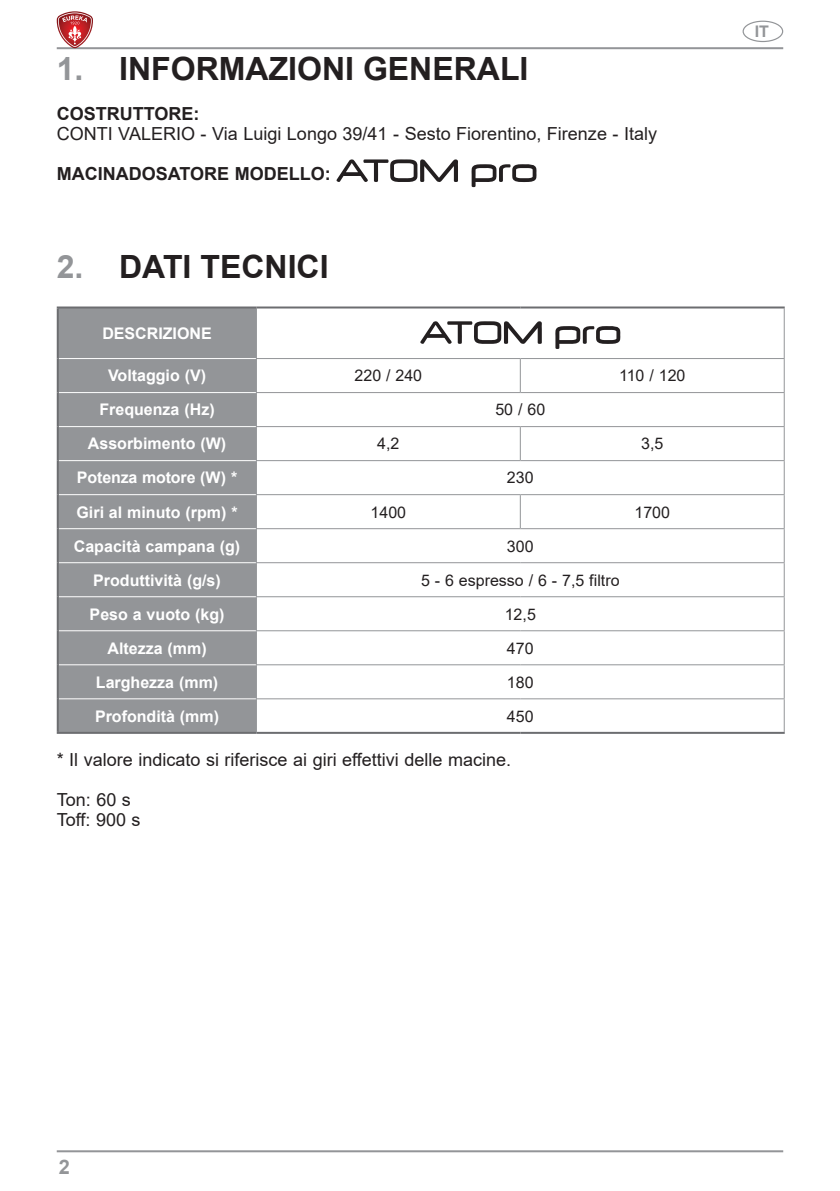
<style>
.page{position:relative;width:840px;height:1191px;background:#fff}
.page>*{position:absolute;margin:0;border:0;box-sizing:border-box;transform-origin:0 0}
.t1{font:700 32px "Arial";color:#231f20}
.t2{font:700 20px "Arial";color:#939598}
.t3{font:18px/20px "Arial";color:#231f20}
.t4{font:700 18px "Arial";color:#231f20}
.t5{font:700 16px "Arial";color:#fff}
.t6{font:16px "Arial";color:#231f20}
.t7{font:700 16px "Arial";color:#939598}
.s1{color:#939598}
</style>
<div class="page">
<hr style="left:57px;top:47px;width:725px;height:2px;background:#939598">
<hr style="left:57px;top:1150px;width:725px;height:2px;background:#939598">
<div style="left:742px;top:21px;width:40px;height:21px;border:1px solid #939598;border-radius:50%"></div>
<svg style="left:471px;top:164px;width:65px;height:23px"></svg>
<svg style="left:336px;top:159px;width:122px;height:23px"></svg>
<div style="left:59px;top:308px;width:197px;height:424px;background:#939598"></div>
<hr style="left:256px;top:308px;width:1px;height:50px;background:#939598">
<hr style="left:783px;top:308px;width:1px;height:50px;background:#939598">
<hr style="left:256px;top:358px;width:264px;height:1px;background:#939598">
<hr style="left:256px;top:359px;width:1px;height:33px;background:#939598">
<hr style="left:520px;top:358px;width:264px;height:1px;background:#939598">
<hr style="left:519px;top:359px;width:1px;height:33px;background:#939598">
<hr style="left:783px;top:359px;width:1px;height:33px;background:#939598">
<hr style="left:256px;top:392px;width:264px;height:1px;background:#939598">
<hr style="left:256px;top:393px;width:1px;height:33px;background:#939598">
<hr style="left:520px;top:392px;width:264px;height:1px;background:#939598">
<hr style="left:783px;top:393px;width:1px;height:33px;background:#939598">
<hr style="left:256px;top:426px;width:264px;height:1px;background:#939598">
<hr style="left:256px;top:427px;width:1px;height:33px;background:#939598">
<hr style="left:520px;top:426px;width:264px;height:1px;background:#939598">
<hr style="left:519px;top:427px;width:1px;height:33px;background:#939598">
<hr style="left:783px;top:427px;width:1px;height:33px;background:#939598">
<hr style="left:256px;top:460px;width:264px;height:1px;background:#939598">
<hr style="left:256px;top:461px;width:1px;height:33px;background:#939598">
<hr style="left:520px;top:460px;width:264px;height:1px;background:#939598">
<hr style="left:783px;top:461px;width:1px;height:33px;background:#939598">
<hr style="left:256px;top:494px;width:264px;height:1px;background:#939598">
<hr style="left:256px;top:495px;width:1px;height:33px;background:#939598">
<hr style="left:520px;top:494px;width:264px;height:1px;background:#939598">
<hr style="left:519px;top:495px;width:1px;height:33px;background:#939598">
<hr style="left:783px;top:495px;width:1px;height:33px;background:#939598">
<hr style="left:256px;top:528px;width:264px;height:1px;background:#939598">
<hr style="left:256px;top:529px;width:1px;height:33px;background:#939598">
<hr style="left:520px;top:528px;width:264px;height:1px;background:#939598">
<hr style="left:783px;top:529px;width:1px;height:33px;background:#939598">
<hr style="left:256px;top:562px;width:264px;height:1px;background:#939598">
<hr style="left:256px;top:563px;width:1px;height:33px;background:#939598">
<hr style="left:520px;top:562px;width:264px;height:1px;background:#939598">
<hr style="left:783px;top:563px;width:1px;height:33px;background:#939598">
<hr style="left:256px;top:596px;width:264px;height:1px;background:#939598">
<hr style="left:256px;top:597px;width:1px;height:33px;background:#939598">
<hr style="left:520px;top:596px;width:264px;height:1px;background:#939598">
<hr style="left:783px;top:597px;width:1px;height:33px;background:#939598">
<hr style="left:256px;top:630px;width:264px;height:1px;background:#939598">
<hr style="left:256px;top:631px;width:1px;height:33px;background:#939598">
<hr style="left:520px;top:630px;width:264px;height:1px;background:#939598">
<hr style="left:783px;top:631px;width:1px;height:33px;background:#939598">
<hr style="left:256px;top:664px;width:264px;height:1px;background:#939598">
<hr style="left:256px;top:665px;width:1px;height:33px;background:#939598">
<hr style="left:520px;top:664px;width:264px;height:1px;background:#939598">
<hr style="left:783px;top:665px;width:1px;height:33px;background:#939598">
<hr style="left:256px;top:698px;width:264px;height:1px;background:#939598">
<hr style="left:256px;top:699px;width:1px;height:33px;background:#939598">
<hr style="left:520px;top:698px;width:264px;height:1px;background:#939598">
<hr style="left:783px;top:699px;width:1px;height:33px;background:#939598">
<hr style="left:59px;top:358px;width:197px;height:1px;background:#fff">
<hr style="left:59px;top:392px;width:197px;height:1px;background:#fff">
<hr style="left:59px;top:426px;width:197px;height:1px;background:#fff">
<hr style="left:59px;top:460px;width:197px;height:1px;background:#fff">
<hr style="left:59px;top:494px;width:197px;height:1px;background:#fff">
<hr style="left:59px;top:528px;width:197px;height:1px;background:#fff">
<hr style="left:59px;top:562px;width:197px;height:1px;background:#fff">
<hr style="left:59px;top:596px;width:197px;height:1px;background:#fff">
<hr style="left:59px;top:630px;width:197px;height:1px;background:#fff">
<hr style="left:59px;top:664px;width:197px;height:1px;background:#fff">
<hr style="left:59px;top:698px;width:197px;height:1px;background:#fff">
<hr style="left:57px;top:306px;width:199px;height:2px;background:#6c6d70">
<hr style="left:57px;top:308px;width:2px;height:50px;background:#6c6d70">
<hr style="left:256px;top:306px;width:264px;height:2px;background:#6c6d70">
<hr style="left:520px;top:306px;width:264px;height:2px;background:#6c6d70">
<hr style="left:57px;top:358px;width:2px;height:34px;background:#6c6d70">
<hr style="left:57px;top:392px;width:2px;height:34px;background:#6c6d70">
<hr style="left:57px;top:426px;width:2px;height:34px;background:#6c6d70">
<hr style="left:57px;top:460px;width:2px;height:34px;background:#6c6d70">
<hr style="left:57px;top:494px;width:2px;height:34px;background:#6c6d70">
<hr style="left:57px;top:528px;width:2px;height:35px;background:#6c6d70">
<hr style="left:57px;top:563px;width:2px;height:34px;background:#6c6d70">
<hr style="left:57px;top:597px;width:2px;height:34px;background:#6c6d70">
<hr style="left:57px;top:631px;width:2px;height:34px;background:#6c6d70">
<hr style="left:57px;top:665px;width:2px;height:34px;background:#6c6d70">
<hr style="left:57px;top:699px;width:2px;height:33px;background:#6c6d70">
<hr style="left:57px;top:732px;width:199px;height:2px;background:#6c6d70">
<hr style="left:256px;top:732px;width:264px;height:2px;background:#6c6d70">
<hr style="left:520px;top:732px;width:264px;height:2px;background:#6c6d70">
<svg style="left:555px;top:326px;width:65px;height:23px"></svg>
<svg style="left:420px;top:321px;width:121px;height:23px"></svg>
<svg style="left:57px;top:11px;width:36px;height:37px"></svg>
<h1 class="t1" style="left:57px;top:46px;width:473px"><span class="s1">1.</span> INFORMAZIONI GENERALI</h1>
<p class="t4" style="left:57px;top:101px;width:144px">COSTRUTTORE:</p>
<p class="t3" style="left:57px;top:124px;width:601px">CONTI VALERIO - Via Luigi Longo 39/41 - Sesto Fiorentino, Firenze - Italy</p>
<p class="t4" style="left:57px;top:161px;width:275px">MACINADOSATORE MODELLO:</p>
<h1 class="t1" style="left:57px;top:245px;width:273px"><span class="s1">2.</span> DATI TECNICI</h1>
<p class="t5" style="left:102px;top:322px;width:111px">DESCRIZIONE</p>
<p class="t5" style="left:108px;top:364px;width:99px">Voltaggio (V)</p>
<p class="t6" style="left:354px;top:365px;width:69px">220 / 240</p>
<p class="t6" style="left:618px;top:365px;width:68px">110 / 120</p>
<p class="t5" style="left:99px;top:398px;width:117px">Frequenza (Hz)</p>
<p class="t6" style="left:495px;top:399px;width:51px">50 / 60</p>
<p class="t5" style="left:88px;top:432px;width:140px">Assorbimento (W)</p>
<p class="t6" style="left:377px;top:433px;width:24px">4,2</p>
<p class="t6" style="left:640px;top:433px;width:24px">3,5</p>
<p class="t5" style="left:77px;top:466px;width:162px">Potenza motore (W) *</p>
<p class="t6" style="left:506px;top:467px;width:28px">230</p>
<p class="t5" style="left:76px;top:500px;width:162px">Giri al minuto (rpm) *</p>
<p class="t6" style="left:370px;top:501px;width:37px">1400</p>
<p class="t6" style="left:634px;top:501px;width:37px">1700</p>
<p class="t5" style="left:74px;top:534px;width:168px">Capacità campana (g)</p>
<p class="t6" style="left:506px;top:535px;width:28px">300</p>
<p class="t5" style="left:93px;top:568px;width:129px">Produttività (g/s)</p>
<p class="t6" style="left:421px;top:569px;width:200px">5 - 6 espresso / 6 - 7,5 filtro</p>
<p class="t5" style="left:90px;top:602px;width:136px">Peso a vuoto (kg)</p>
<p class="t6" style="left:504px;top:603px;width:33px">12,5</p>
<p class="t5" style="left:107px;top:636px;width:101px">Altezza (mm)</p>
<p class="t6" style="left:506px;top:637px;width:28px">470</p>
<p class="t5" style="left:96px;top:670px;width:124px">Larghezza (mm)</p>
<p class="t6" style="left:506px;top:671px;width:28px">180</p>
<p class="t5" style="left:95px;top:705px;width:125px">Profondità (mm)</p>
<p class="t6" style="left:506px;top:705px;width:28px">450</p>
<p class="t3" style="left:57px;top:749px;width:455px">* Il valore indicato si riferisce ai giri effettivi delle macine.</p>
<p class="t3" style="left:57px;top:789px;width:85px">Ton: 60 s<br>Toff: 900 s</p>
<p class="t7" style="left:754px;top:20px;width:16px">IT</p>
<p class="t2" style="left:59px;top:1153px;width:13px">2</p>
</div>
